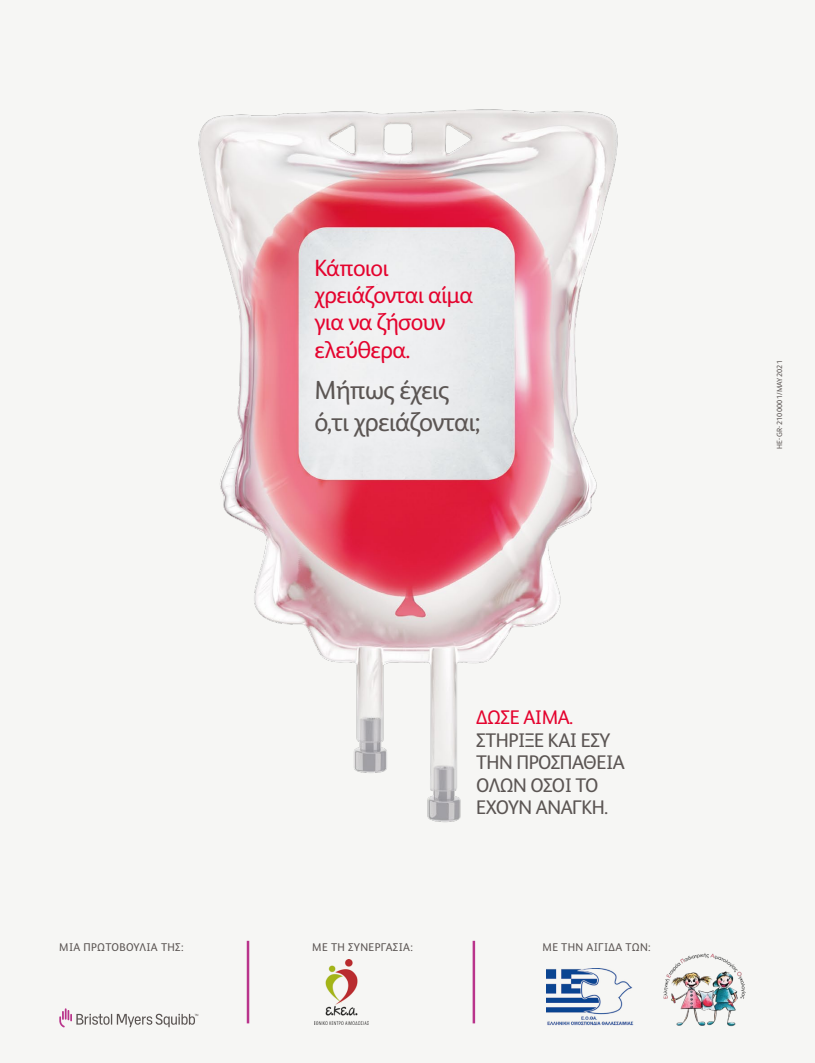
<style>
.page{position:relative;width:815px;height:1063px;background:#f6f6f4}
.page>*{position:absolute;margin:0;border:0;box-sizing:border-box;transform-origin:0 0}
.t1{font:26.25px/31.2px "BMS Humanity";letter-spacing:-.025em;color:#5b5553}
.t2{font:23.62px/27.4px "BMS Humanity";letter-spacing:-.025em;color:#e4032e}
.t3{font:19.75px/22.5px "BMS Humanity";letter-spacing:-.025em;color:#5b5553}
.t4{font:19.75px "BMS Humanity";letter-spacing:-.025em;color:#e4032e}
.t5{font:11.25px "BMS Humanity";letter-spacing:.03em;color:#5b5553}
.t6{font:7.5px "BMS Humanity";letter-spacing:.03em;color:#5b5553}
</style>
<div class="page">
<img style="left:198px;top:109px;width:420px;height:714px">
<svg style="left:59px;top:1008px;width:139px;height:19px"></svg>
<img style="left:547px;top:968px;width:87px;height:57px">
<img style="left:315px;top:959px;width:53px;height:65px">
<img style="left:663px;top:953px;width:83px;height:74px">
<hr style="left:247px;top:941px;width:2px;height:82px;background:#b9348b">
<hr style="left:473px;top:941px;width:2px;height:82px;background:#b9348b">
<p class="t5" style="left:59px;top:939px;width:126px">ΜΙΑ ΠΡΩΤΟΒΟΥΛΙΑ ΤΗΣ:</p>
<p class="t2" style="left:315px;top:252px;width:160px">Κάποιοι χρειάζονται αίμα για να ζήσουν ελεύθερα.</p>
<h1 class="t1" style="left:315px;top:373px;width:167px">Mήπως έχεις ό,τι χρειάζονται;</h1>
<p class="t4" style="left:476px;top:703px;width:99px">ΔΩΣΕ ΑΙΜΑ.</p>
<p class="t3" style="left:476px;top:727px;width:150px">ΣΤΗΡΙΞΕ ΚΑΙ ΕΣΥ<br>ΤΗΝ ΠΡΟΣΠΑΘΕΙΑ<br>ΟΛΩΝ ΟΣΟΙ ΤΟ<br>ΕΧΟΥΝ ΑΝΑΓΚΗ.</p>
<p class="t5" style="left:312px;top:939px;width:102px">ΜΕ ΤΗ ΣΥΝΕΡΓΑΣΙΑ:</p>
<p class="t5" style="left:543px;top:939px;width:110px">ΜΕ ΤΗΝ ΑΙΓΙΔΑ ΤΩΝ:</p>
<p class="t6" style="left:774px;top:449px;width:90px;rotate:-90deg">HE-GR-2100001/MAY2021</p>
</div>
